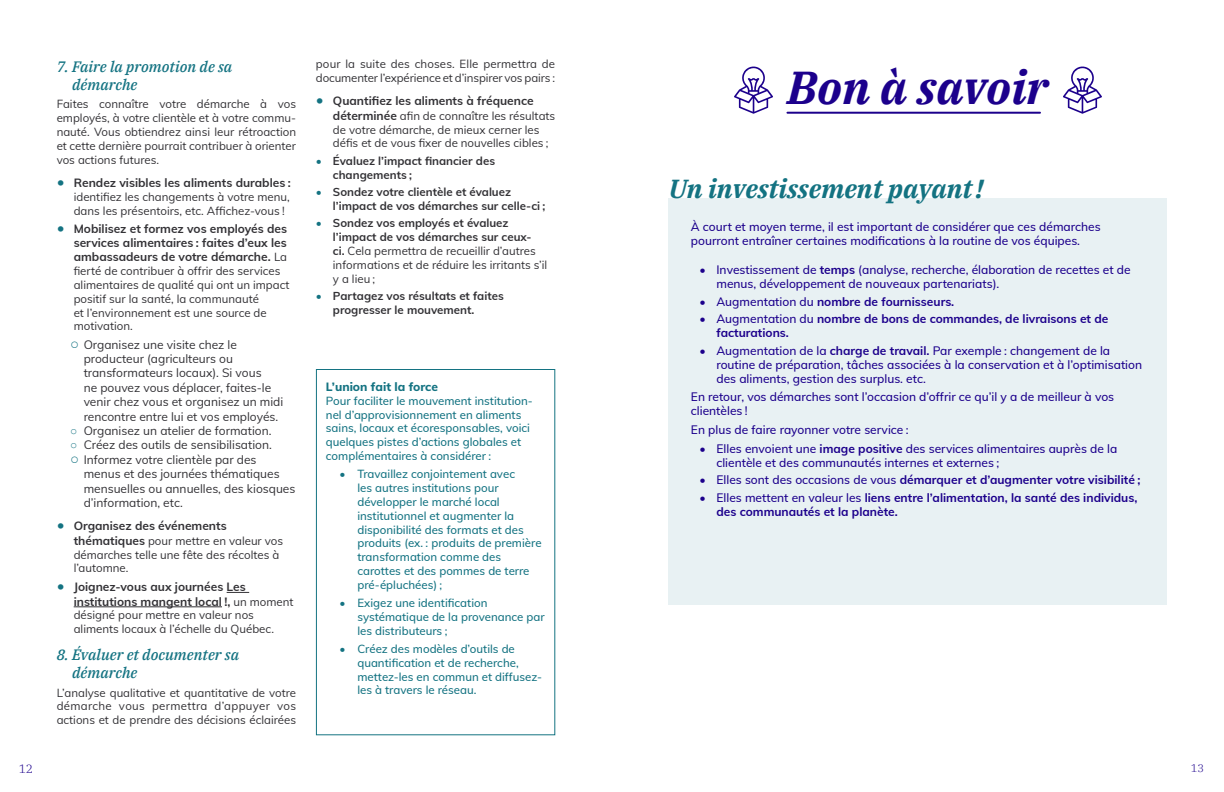
<style>
.page{position:relative;width:1224px;height:792px;background:#fff}
.page>*{position:absolute;margin:0;border:0;box-sizing:border-box;transform-origin:0 0}
.t1{font:italic 700 46px "IBM Plex Serif";color:#1c008c}
.t2{font:italic 700 26px "IBM Plex Serif";color:#147382}
.t3{font:italic 500 15px/18px "IBM Plex Serif";color:#147382}
.t4{font:500 12px/14.4px "Muli";color:#1c008c}
.t5{font:12px/14.4px "Muli";color:#333236}
.t6{font:700 12px/14.4px "Muli";color:#1c008c}
.t7{font:700 12px/14.4px "Muli";color:#333236;text-align:justify}
.t8{font:800 12px "Muli";color:#147382}
.t9{font:300 12px "IBM Plex Serif";color:#1c008c}
.t10{font:11.5px/13.8px "Muli";color:#333236}
.t11{font:500 11.5px/13.8px "Muli";color:#147382}
.t12{font:700 11.5px/13.8px "Muli";color:#333236}
.t13{font:300 11px "IBM Plex Serif";color:#1c008c}
.s1{font-weight:500;font-size:15px;color:#147382}
.s2{font-weight:400;font-size:11.5px}
.s3{font-family:"Arial";font-size:15px;color:#147382}
.s4{font-family:"Arial";color:#147382}
.s5{font-weight:700;font-size:12px}
.s6{font-weight:500;color:#147382}
.s7{font-weight:700}
.s8{font-weight:400}
.s9{font-weight:500}
</style>
<div class="page">
<svg style="left:227px;top:592px;width:22px;height:1px"></svg>
<hr style="left:74px;top:607px;width:148px;height:1px;background:#333236">
<svg style="left:315px;top:369px;width:241px;height:367px"></svg>
<hr style="left:787px;top:112px;width:253px;height:2px;background:#1c008c">
<svg style="left:734px;top:66px;width:39px;height:48px"></svg>
<svg style="left:1063px;top:66px;width:39px;height:48px"></svg>
<div style="left:669px;top:198px;width:498px;height:407px;background:#e8f1f3"></div>
<h3 class="t3" style="left:72px;top:57px;width:162px;text-indent:-15px">7. Faire la promotion de sa démarche</h3>
<p class="t10" style="left:57px;top:97px;width:241px;text-align:justify">Faites connaître votre démarche à vos employés, à votre clientèle et à votre commu&shy;nauté. Vous obtiendrez ainsi leur rétroaction et cette dernière pourrait contribuer à orienter vos actions futures.</p>
<p class="t7" style="left:57px;top:175px;width:236px"><span class="s1">•</span> Rendez visibles les aliments durables :</p>
<p class="t10" style="left:74px;top:189px;width:218px">identifiez les changements à votre menu, dans les présentoirs, etc. Affichez-vous !</p>
<p class="t7" style="left:74px;top:221px;width:215px;text-indent:-17px"><span class="s1">•</span> Mobilisez et formez vos employés des services alimentaires : faites d’eux les ambassadeurs de votre démarche. <span class="s2">La</span></p>
<p class="t10" style="left:74px;top:264px;width:217px">fierté de contribuer à offrir des services alimentaires de qualité qui ont un impact positif sur la santé, la communauté<br>et l’environnement est une source de motivation.</p>
<p class="t5" style="left:84px;top:336px;width:201px;text-indent:-13px"><span class="s3">○</span> Organisez une visite chez le producteur (agriculteurs ou transformateurs locaux). Si vous<br>ne pouvez vous déplacer, faites-le venir chez vous et organisez un midi rencontre entre lui et vos employés.</p>
<p class="t5" style="left:70px;top:423px;width:203px"><span class="s4">○</span> Organisez un atelier de formation.</p>
<p class="t5" style="left:70px;top:437px;width:203px"><span class="s4">○</span> Créez des outils de sensibilisation.</p>
<p class="t5" style="left:84px;top:452px;width:213px;text-indent:-13px"><span class="s3">○</span> Informez votre clientèle par des menus et des journées thématiques mensuelles ou annuelles, des kiosques d’information, etc.</p>
<p class="t7" style="left:57px;top:518px;width:172px"><span class="s1">•</span> Organisez des événements</p>
<p class="t10" style="left:74px;top:533px;width:211px"><span class="s5">thématiques</span> pour mettre en valeur vos démarches telle une fête des récoltes à l’automne.</p>
<p class="t7" style="left:74px;top:579px;width:221px;text-indent:-17px"><span class="s1">•</span> Joignez-vous aux journées Les institutions mangent local !, <span class="s2">un moment</span></p>
<p class="t10" style="left:74px;top:608px;width:202px">désigné pour mettre en valeur nos aliments locaux à l’échelle du Québec.</p>
<h3 class="t3" style="left:72px;top:645px;width:169px;text-indent:-15px">8. Évaluer et documenter sa démarche</h3>
<p class="t10" style="left:57px;top:685px;width:241px;text-align:justify">L’analyse qualitative et quantitative de votre démarche vous permettra d’appuyer vos actions et de prendre des décisions éclairées</p>
<p class="t10" style="left:316px;top:57px;width:241px">pour la suite des choses. Elle permettra de documenter l’expérience et d’inspirer vos pairs :</p>
<p class="t7" style="left:316px;top:93px;width:219px"><span class="s1">•</span> Quantifiez les aliments à fréquence</p>
<p class="t10" style="left:333px;top:108px;width:224px"><span class="s5">déterminée</span> afin de connaître les résultats de votre démarche, de mieux cerner les défis et de vous fixer de nouvelles cibles ;</p>
<p class="t12" style="left:333px;top:153px;width:164px;text-indent:-17px"><span class="s6">•</span> Évaluez l’impact financier des changements ;</p>
<p class="t12" style="left:333px;top:185px;width:214px;text-indent:-17px"><span class="s6">•</span> Sondez votre clientèle et évaluez l’impact de vos démarches sur celle-ci ;</p>
<p class="t10" style="left:333px;top:216px;width:216px;text-indent:-17px"><span class="s6">•</span> <span class="s7">Sondez vos employés et évaluez l’impact de vos démarches sur ceux-<br>ci.</span> Cela permettra de recueillir d’autres informations et de réduire les irritants s’il y a lieu ;</p>
<p class="t12" style="left:333px;top:289px;width:172px;text-indent:-17px"><span class="s6">•</span> Partagez vos résultats et faites progresser le mouvement.</p>
<p class="t8" style="left:326px;top:378px;width:114px">L’union fait la force</p>
<p class="t11" style="left:326px;top:393px;width:208px">Pour faciliter le mouvement institution&shy;nel d’approvisionnement en aliments sains, locaux et écoresponsables, voici quelques pistes d’actions globales et complémentaires à considérer :</p>
<p class="t11" style="left:357px;top:467px;width:186px;text-indent:-18px">• Travaillez conjointement avec<br>les autres institutions pour développer le marché local institutionnel et augmenter la disponibilité des formats et des produits (ex. : produits de première transformation comme des carottes et des pommes de terre pré-épluchées) ;</p>
<p class="t11" style="left:357px;top:595px;width:189px;text-indent:-18px">• Exigez une identification systématique de la provenance par les distributeurs ;</p>
<p class="t11" style="left:357px;top:641px;width:186px;text-indent:-18px">• Créez des modèles d’outils de quantification et de recherche, mettez-les en commun et diffusez&shy;les à travers le réseau.</p>
<h1 class="t1" style="left:787px;top:51px;width:263px">Bon à savoir</h1>
<h2 class="t2" style="left:669px;top:169px;width:316px">Un investissement payant!</h2>
<p class="t4" style="left:691px;top:219px;width:411px">À court et moyen terme, il est important de considérer que ces démarches pourront entraîner certaines modifications à la routine de vos équipes.</p>
<p class="t4" style="left:716px;top:262px;width:416px;text-indent:-17px"><span class="s8">•</span> Investissement de <span class="s7">temps</span> (analyse, recherche, élaboration de recettes et de menus, développement de nouveaux partenariats).</p>
<p class="t6" style="left:699px;top:294px;width:256px"><span class="s8">•</span> <span class="s9">Augmentation du</span> nombre de fournisseurs.</p>
<p class="t6" style="left:716px;top:311px;width:394px;text-indent:-17px"><span class="s8">•</span> <span class="s9">Augmentation du</span> nombre de bons de commandes, de livraisons et de facturations.</p>
<p class="t4" style="left:716px;top:342px;width:427px;text-indent:-17px"><span class="s8">•</span> Augmentation de la <span class="s7">charge de travail.</span> Par exemple : changement de la routine de préparation, tâches associées à la conservation et à l’optimisation des aliments, gestion des surplus. etc.</p>
<p class="t4" style="left:691px;top:388px;width:425px">En retour, vos démarches sont l’occasion d’offrir ce qu’il y a de meilleur à vos clientèles !</p>
<p class="t4" style="left:691px;top:422px;width:219px">En plus de faire rayonner votre service :</p>
<p class="t4" style="left:716px;top:441px;width:402px;text-indent:-17px"><span class="s8">•</span> Elles envoient une <span class="s7">image positive</span> des services alimentaires auprès de la clientèle et des communautés internes et externes ;</p>
<p class="t6" style="left:699px;top:472px;width:442px"><span class="s8">•</span> <span class="s9">Elles sont des occasions de vous</span> démarquer et d’augmenter votre visibilité ;</p>
<p class="t6" style="left:716px;top:490px;width:422px;text-indent:-17px"><span class="s8">•</span> <span class="s9">Elles mettent en valeur les</span> liens entre l’alimentation, la santé des individus, des communautés et la planète.</p>
<p class="t9" style="left:19px;top:759px;width:16px">12</p>
<p class="t13" style="left:1191px;top:759px;width:15px">13</p>
</div>
